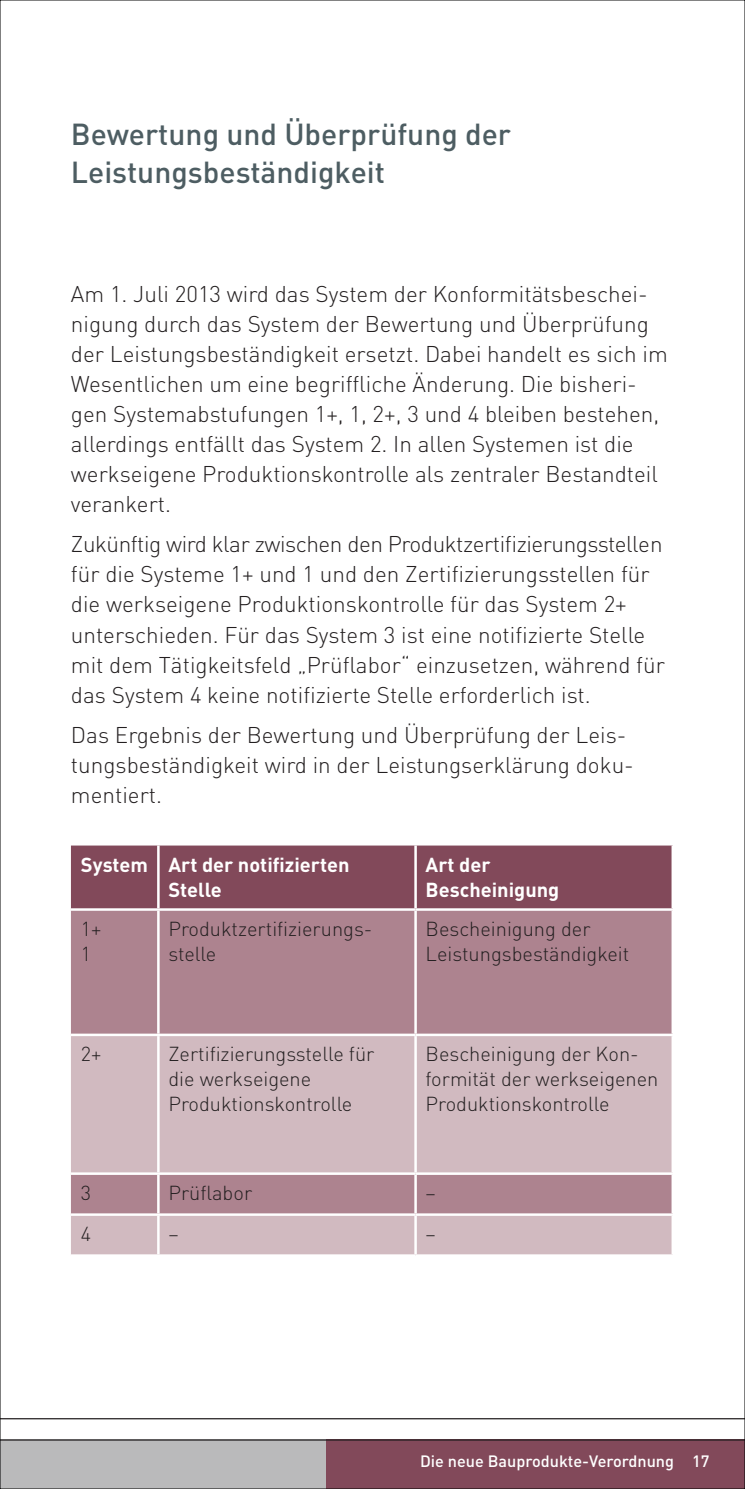
<style>
.page{position:relative;width:745px;height:1489px;background:#fff}
.page>*{position:absolute;margin:0;border:0;box-sizing:border-box;transform-origin:0 0}
.t1{font:500 30px/37.5px "DIN";color:#4d5d62}
.t2{font:300 22.5px/30px "DIN";color:#231f20}
.t3{font:300 20px/25px "DIN";color:#231f20}
.t4{font:700 20px/25px "DIN";color:#fff}
.t5{font:500 16.25px "DIN";color:#fff}
</style>
<div class="page">
<div style="left:0;top:1439px;width:680px;height:49px;background:#bababb"></div>
<div style="left:326px;top:1439px;width:418px;height:49px;background:#82495a"></div>
<hr style="left:0;top:1417px;width:744px;height:2px;background:#231f20">
<hr style="left:0;top:1439px;width:744px;height:1px;background:#231f20">
<div style="left:71px;top:845px;width:600px;height:63px;background:#82495a"></div>
<div style="left:71px;top:910px;width:600px;height:123px;background:#ad838f"></div>
<svg style="left:71px;top:1036px;width:600px;height:218px;background:#cbb1b8"></svg>
<hr style="left:71px;top:1172px;width:344px;height:2px;background:#fff">
<hr style="left:415px;top:1172px;width:258px;height:2px;background:#fff">
<hr style="left:71px;top:1213px;width:344px;height:2px;background:#fff">
<hr style="left:415px;top:1213px;width:258px;height:2px;background:#fff">
<hr style="left:157px;top:845px;width:2px;height:63px;background:#fff">
<hr style="left:414px;top:845px;width:2px;height:63px;background:#fff">
<hr style="left:157px;top:910px;width:2px;height:123px;background:#fff">
<hr style="left:414px;top:910px;width:2px;height:123px;background:#fff">
<hr style="left:157px;top:1036px;width:2px;height:136px;background:#fff">
<hr style="left:414px;top:1036px;width:2px;height:136px;background:#fff">
<hr style="left:157px;top:1174px;width:2px;height:39px;background:#fff">
<hr style="left:414px;top:1174px;width:2px;height:39px;background:#fff">
<hr style="left:157px;top:1215px;width:2px;height:39px;background:#fff">
<hr style="left:414px;top:1215px;width:2px;height:39px;background:#fff">
<h1 class="t1" style="left:71px;top:119px;width:441px">Bewertung und Überprüfung der<br>Leistungsbeständigkeit</h1>
<p class="t2" style="left:71px;top:281px;width:598px">Am 1. Juli 2013 wird das System der Konformitätsbeschei&shy;nigung durch das System der Bewertung und Überprüfung der Leistungsbeständigkeit ersetzt. Dabei handelt es sich im Wesentlichen um eine begriffliche Änderung. Die bisheri&shy;gen Systemabstufungen 1+, 1, 2+, 3 und 4 bleiben bestehen, allerdings entfällt das System 2. In allen Systemen ist die werkseigene Produktionskontrolle als zentraler Bestandteil verankert.</p>
<p class="t2" style="left:71px;top:532px;width:595px">Zukünftig wird klar zwischen den Produktzertifizierungsstellen für die Systeme 1+ und 1 und den Zertifizierungsstellen für die werkseigene Produktionskontrolle für das System 2+ unterschieden. Für das System 3 ist eine notifizierte Stelle mit dem Tätigkeitsfeld „Prüflabor“ einzusetzen, während für das System 4 keine notifizierte Stelle erforderlich ist.</p>
<p class="t2" style="left:71px;top:722px;width:564px">Das Ergebnis der Bewertung und Überprüfung der Leis&shy;tungsbeständigkeit wird in der Leistungserklärung doku&shy;mentiert.</p>
<p class="t4" style="left:168px;top:854px;width:182px;text-indent:-87px">System Art der noti fizierten<br>Stelle</p>
<p class="t4" style="left:425px;top:854px;width:135px">Art der<br>Bescheinigung</p>
<p class="t3" style="left:81px;top:918px;width:22px">1+<br>1</p>
<p class="t3" style="left:168px;top:918px;width:205px">Produktzertifizierungs&shy;stelle</p>
<p class="t3" style="left:425px;top:918px;width:205px">Bescheinigung der<br>Leistungsbeständigkeit</p>
<p class="t3" style="left:81px;top:1043px;width:22px">2+</p>
<p class="t3" style="left:168px;top:1043px;width:207px">Zertifizierungsstelle für die werkseigene<br>Produktionskontrolle</p>
<p class="t3" style="left:425px;top:1043px;width:234px">Bescheinigung der Kon&shy;formität der werks eigenen<br>Produktionskontrolle</p>
<p class="t3" style="left:81px;top:1182px;width:12px">3</p>
<p class="t3" style="left:168px;top:1182px;width:85px">Prüflabor</p>
<p class="t3" style="left:425px;top:1182px;width:12px">–</p>
<p class="t3" style="left:81px;top:1223px;width:12px">4</p>
<p class="t3" style="left:168px;top:1223px;width:12px">–</p>
<p class="t3" style="left:425px;top:1223px;width:12px">–</p>
<p class="t5" style="left:420px;top:1455px;width:291px">Die neue Bauprodukte-Verordnung 17</p>
</div>
